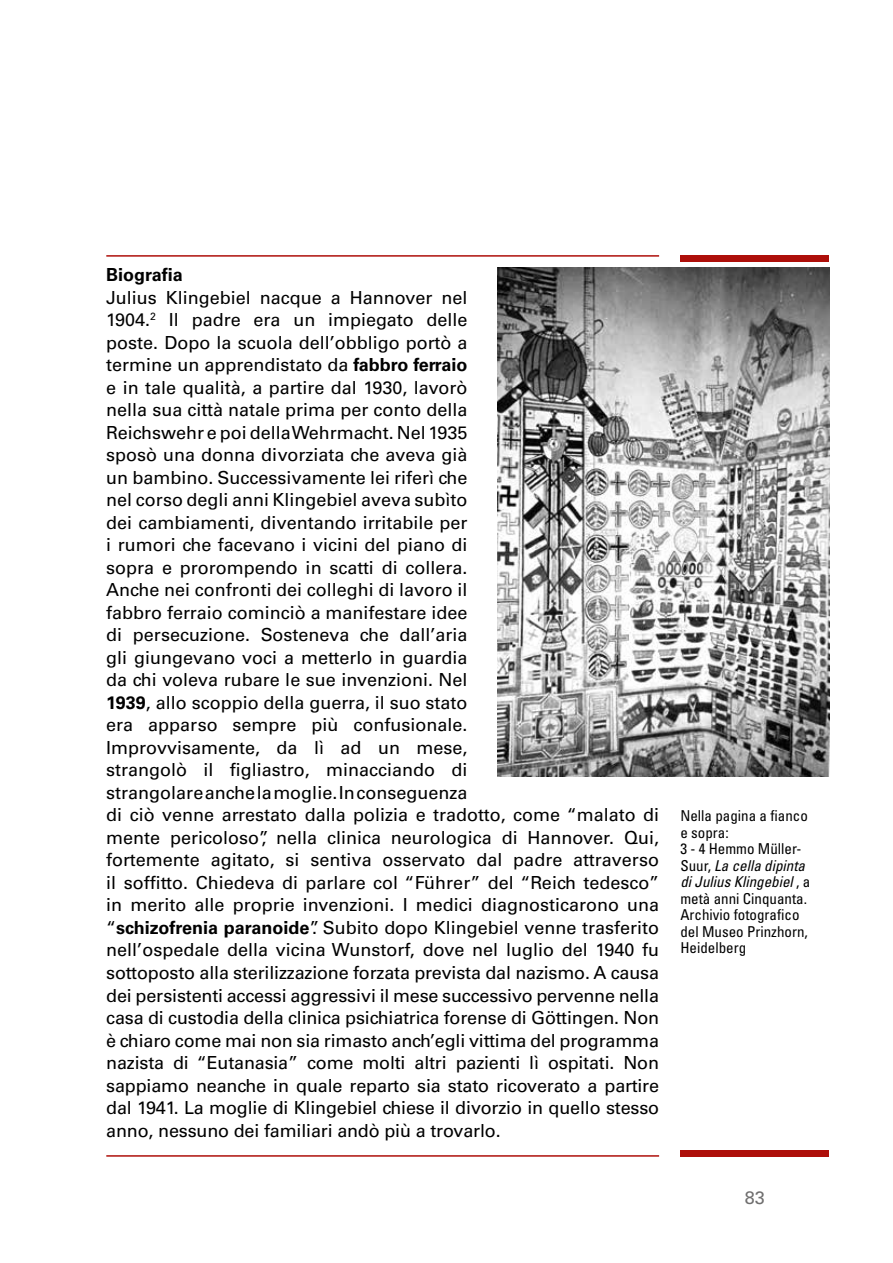
<style>
.page{position:relative;width:893px;height:1263px;background:#fff}
.page>*{position:absolute;margin:0;border:0;box-sizing:border-box;transform-origin:0 0}
.t1{font:18px/22.5px "Univers";color:#000}
.t2{font:700 18px "Univers";color:#000}
.t3{font:18px "Univers";color:#706f6f}
.t4{font:condensed 15px/16.5px "Univers";color:#000}
.s1{font-weight:700}
.s2{font-style:italic}
</style>
<div class="page">
<hr style="left:106px;top:1155px;width:553px;height:2px;background:#ae0f0a">
<hr style="left:106px;top:255px;width:553px;height:2px;background:#ae0f0a">
<div style="left:680px;top:255px;width:149px;height:7px;background:#ae0f0a"></div>
<div style="left:680px;top:1150px;width:149px;height:7px;background:#ae0f0a"></div>
<img style="left:497px;top:268px;width:332px;height:508px">
<p class="t2" style="left:106px;top:264px;width:78px">Biografia</p>
<p class="t1" style="left:106px;top:286px;width:554px">Julius Klingebiel nacque a Hannover nel<br>1904.<sup>2</sup> Il padre era un impiegato delle<br>poste. Dopo la scuola dell’obbligo portò a<br>termine un apprendistato da <span class="s1">fabbro ferraio<br></span>e in tale qualità, a partire dal 1930, lavorò<br>nella sua città natale prima per conto della<br>Reichswehr e poi della Wehrmacht. Nel 1935<br>sposò una donna divorziata che aveva già<br>un bambino. Successivamente lei riferì che<br>nel corso degli anni Klingebiel aveva subìto<br>dei cambiamenti, diventando irritabile per<br>i rumori che facevano i vicini del piano di<br>sopra e prorompendo in scatti di collera.<br>Anche nei confronti dei colleghi di lavoro il<br>fabbro ferraio cominciò a manifestare idee<br>di persecuzione. Sosteneva che dall’aria<br>gli giungevano voci a metterlo in guardia<br>da chi voleva rubare le sue invenzioni. Nel<br><span class="s1">1939</span>, allo scoppio della guerra, il suo stato<br>era apparso sempre più confusionale.<br>Improvvisamente, da lì ad un mese,<br>strangolò il figliastro, minacciando di<br>strangolare anche la moglie. In conseguenza<br>di ciò venne arrestato dalla polizia e tradotto, come “malato di mente pericoloso”, nella clinica neurologica di Hannover. Qui, fortemente agitato, si sentiva osservato dal padre attraverso il soffitto. Chiedeva di parlare col “Führer” del “Reich tedesco” in merito alle proprie invenzioni. I medici diagnosticarono una “<span class="s1">schizofrenia paranoide</span>”. Subito dopo Klingebiel venne trasferito nell’ospedale della vicina Wunstorf, dove nel luglio del 1940 fu sottoposto alla sterilizzazione forzata prevista dal nazismo. A causa dei persistenti accessi aggressivi il mese successivo pervenne nella casa di custodia della clinica psichiatrica forense di Göttingen. Non è chiaro come mai non sia rimasto anch’egli vittima del programma nazista di “Eutanasia” come molti altri pazienti lì ospitati. Non sappiamo neanche in quale reparto sia stato ricoverato a partire dal 1941. La moglie di Klingebiel chiese il divorzio in quello stesso anno, nessuno dei familiari andò più a trovarlo.</p>
<p class="t4" style="left:680px;top:807px;width:131px">Nella pagina a fianco e sopra:<br>3 - 4 Hemmo Müller-<br>Suur, <span class="s2">La cella dipinta di Julius Klingebiel</span> , a metà anni Cinquanta.<br>Archivio fotografico del Museo Prinzhorn,<br>Heidelberg</p>
<p class="t3" style="left:745px;top:1187px;width:22px">83</p>
</div>
